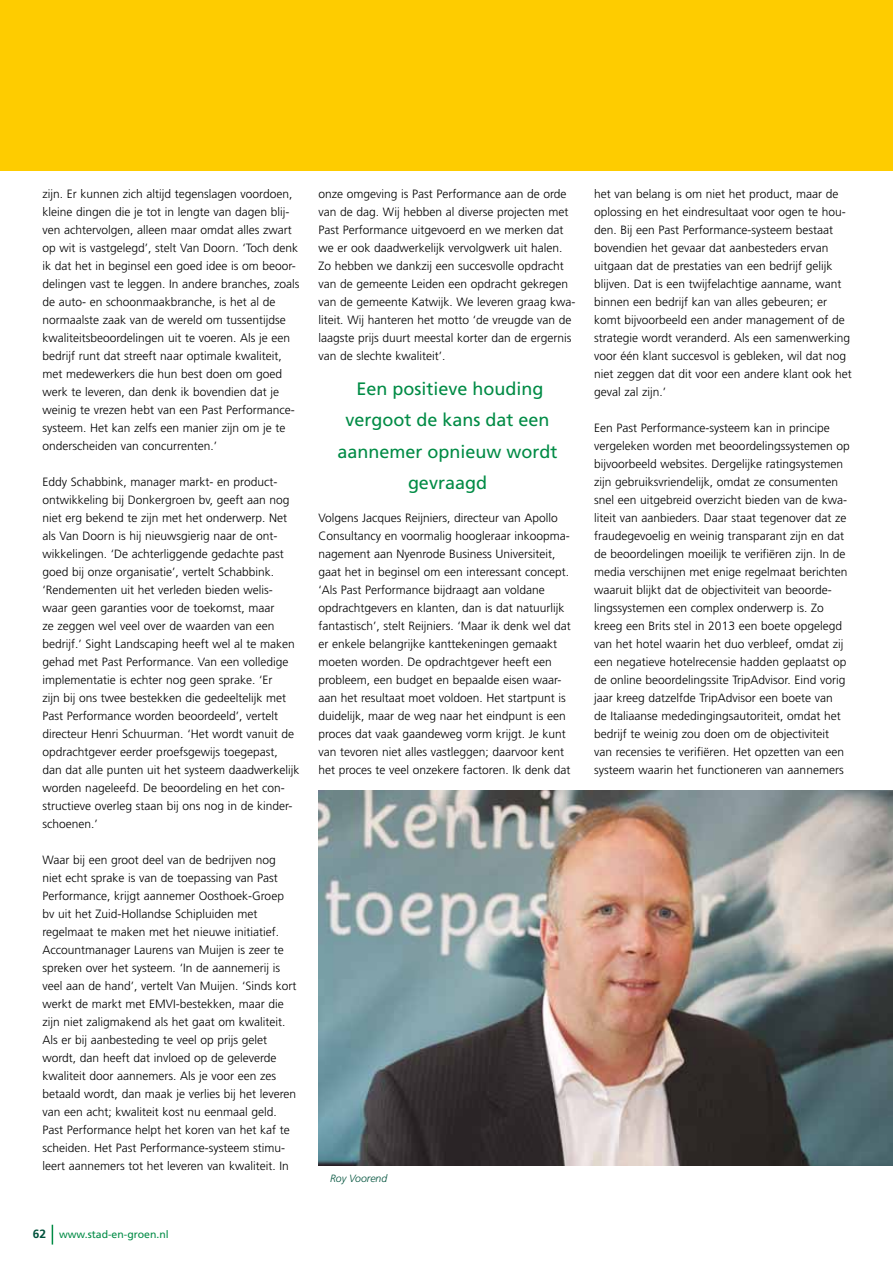
<style>
.page{position:relative;width:893px;height:1263px;background:#fff}
.page>*{position:absolute;margin:0;border:0;box-sizing:border-box;transform-origin:0 0}
.t1{font:18px/31.5px "Frutiger";color:#008b45;text-align:center}
.t2{font:300 12px/18px "Frutiger";color:#000}
.t3{font:10.5px "Frutiger";color:#008b45}
.t4{font:italic 300 10.5px "Frutiger";color:#00523c}
.s1{font-weight:700;font-size:12px;color:#00523c}
</style>
<div class="page">
<svg style="left:52px;top:1225px;width:1px;height:19px"></svg>
<div style="left:0;top:0;width:893px;height:171px;background:#fecc00"></div>
<img style="left:318px;top:791px;width:575px;height:375px">
<p class="t2" style="left:43px;top:185px;width:258px">zijn. Er kunnen zich altijd tegenslagen voordoen, kleine dingen die je tot in lengte van dagen blij&shy;ven achtervolgen, alleen maar omdat alles zwart op wit is vastgelegd’, stelt Van Doorn. ‘Toch denk ik dat het in beginsel een goed idee is om beoor&shy;delingen vast te leggen. In andere branches, zoals de auto- en schoonmaakbranche, is het al de normaalste zaak van de wereld om tussentijdse kwaliteitsbeoordelingen uit te voeren. Als je een bedrijf runt dat streeft naar optimale kwaliteit, met medewerkers die hun best doen om goed werk te leveren, dan denk ik bovendien dat je weinig te vrezen hebt van een Past Performance&shy;systeem. Het kan zelfs een manier zijn om je te onderscheiden van concurrenten.’</p>
<p class="t2" style="left:43px;top:473px;width:259px">Eddy Schabbink, manager markt- en product&shy;ontwikkeling bij Donkergroen bv, geeft aan nog niet erg bekend te zijn met het onderwerp. Net als Van Doorn is hij nieuwsgierig naar de ont&shy;wikkelingen. ‘De achterliggende gedachte past goed bij onze organisatie’, vertelt Schabbink. ‘Rendementen uit het verleden bieden welis&shy;waar geen garanties voor de toekomst, maar<br>ze zeggen wel veel over de waarden van een bedrijf.’ Sight Landscaping heeft wel al te maken gehad met Past Performance. Van een volledige implementatie is echter nog geen sprake. ‘Er<br>zijn bij ons twee bestekken die gedeeltelijk met Past Performance worden beoordeeld’, vertelt directeur Henri Schuurman. ‘Het wordt vanuit de opdrachtgever eerder proefsgewijs toegepast, dan dat alle punten uit het systeem daadwerkelijk worden nageleefd. De beoordeling en het con&shy;structieve overleg staan bij ons nog in de kinder&shy;schoenen.’</p>
<p class="t2" style="left:43px;top:851px;width:256px">Waar bij een groot deel van de bedrijven nog niet echt sprake is van de toepassing van Past Performance, krijgt aannemer Oosthoek-Groep bv uit het Zuid-Hollandse Schipluiden met regelmaat te maken met het nieuwe initiatief.<br>Accountmanager Laurens van Muijen is zeer te spreken over het systeem. ‘In de aannemerij is veel aan de hand’, vertelt Van Muijen. ‘Sinds kort werkt de markt met EMVI-bestekken, maar die zijn niet zaligmakend als het gaat om kwaliteit.<br>Als er bij aanbesteding te veel op prijs gelet wordt, dan heeft dat invloed op de geleverde kwaliteit door aannemers. Als je voor een zes betaald wordt, dan maak je verlies bij het leveren van een acht; kwaliteit kost nu eenmaal geld.<br>Past Performance helpt het koren van het kaf te scheiden. Het Past Performance-systeem stimu&shy;leert aannemers tot het leveren van kwaliteit. In</p>
<p class="t3" style="left:33px;top:1228px;width:137px"><span class="s1">62</span> www.stad-en-groen.nl</p>
<p class="t2" style="left:318px;top:185px;width:259px">onze omgeving is Past Performance aan de orde van de dag. Wij hebben al diverse projecten met Past Performance uitgevoerd en we merken dat we er ook daadwerkelijk vervolgwerk uit halen.<br>Zo hebben we dankzij een succesvolle opdracht van de gemeente Leiden een opdracht gekregen van de gemeente Katwijk. We leveren graag kwa&shy;liteit. Wij hanteren het motto ‘de vreugde van de laagste prijs duurt meestal korter dan de ergernis van de slechte kwaliteit’.</p>
<h1 class="t1" style="left:337px;top:372px;width:222px">Een positieve houding vergoot de kans dat een aannemer opnieuw wordt gevraagd</h1>
<p class="t2" style="left:318px;top:509px;width:254px">Volgens Jacques Reijniers, directeur van Apollo Consultancy en voormalig hoogleraar inkoopma&shy;nagement aan Nyenrode Business Universiteit, gaat het in beginsel om een interessant concept. ‘Als Past Performance bijdraagt aan voldane opdrachtgevers en klanten, dan is dat natuurlijk fantastisch’, stelt Reijniers. ‘Maar ik denk wel dat er enkele belangrijke kanttekeningen gemaakt moeten worden. De opdrachtgever heeft een probleem, een budget en bepaalde eisen waar&shy;aan het resultaat moet voldoen. Het startpunt is duidelijk, maar de weg naar het eindpunt is een proces dat vaak gaandeweg vorm krijgt. Je kunt van tevoren niet alles vastleggen; daarvoor kent het proces te veel onzekere factoren. Ik denk dat</p>
<p class="t2" style="left:594px;top:185px;width:259px">het van belang is om niet het product, maar de oplossing en het eindresultaat voor ogen te hou&shy;den. Bij een Past Performance-systeem bestaat bovendien het gevaar dat aanbesteders ervan uitgaan dat de prestaties van een bedrijf gelijk blijven. Dat is een twijfelachtige aanname, want binnen een bedrijf kan van alles gebeuren; er komt bijvoorbeeld een ander management of de strategie wordt veranderd. Als een samenwerking voor één klant succesvol is gebleken, wil dat nog niet zeggen dat dit voor een andere klant ook het geval zal zijn.’</p>
<p class="t2" style="left:594px;top:419px;width:257px">Een Past Performance-systeem kan in principe vergeleken worden met beoordelingssystemen op bijvoorbeeld websites. Dergelijke ratingsystemen zijn gebruiksvriendelijk, omdat ze consumenten snel een uitgebreid overzicht bieden van de kwa&shy;liteit van aanbieders. Daar staat tegenover dat ze fraudegevoelig en weinig transparant zijn en dat de beoordelingen moeilijk te verifiëren zijn. In de media verschijnen met enige regelmaat berichten waaruit blijkt dat de objectiviteit van beoorde&shy;lingssystemen een complex onderwerp is. Zo kreeg een Brits stel in 2013 een boete opgelegd van het hotel waarin het duo verbleef, omdat zij een negatieve hotelrecensie hadden geplaatst op de online beoordelingssite TripAdvisor. Eind vorig jaar kreeg datzelfde TripAdvisor een boete van<br>de Italiaanse mededingingsautoriteit, omdat het bedrijf te weinig zou doen om de objectiviteit van recensies te verifiëren. Het opzetten van een systeem waarin het functioneren van aannemers</p>
<p class="t4" style="left:330px;top:1172px;width:59px">Roy Voorend</p>
</div>
